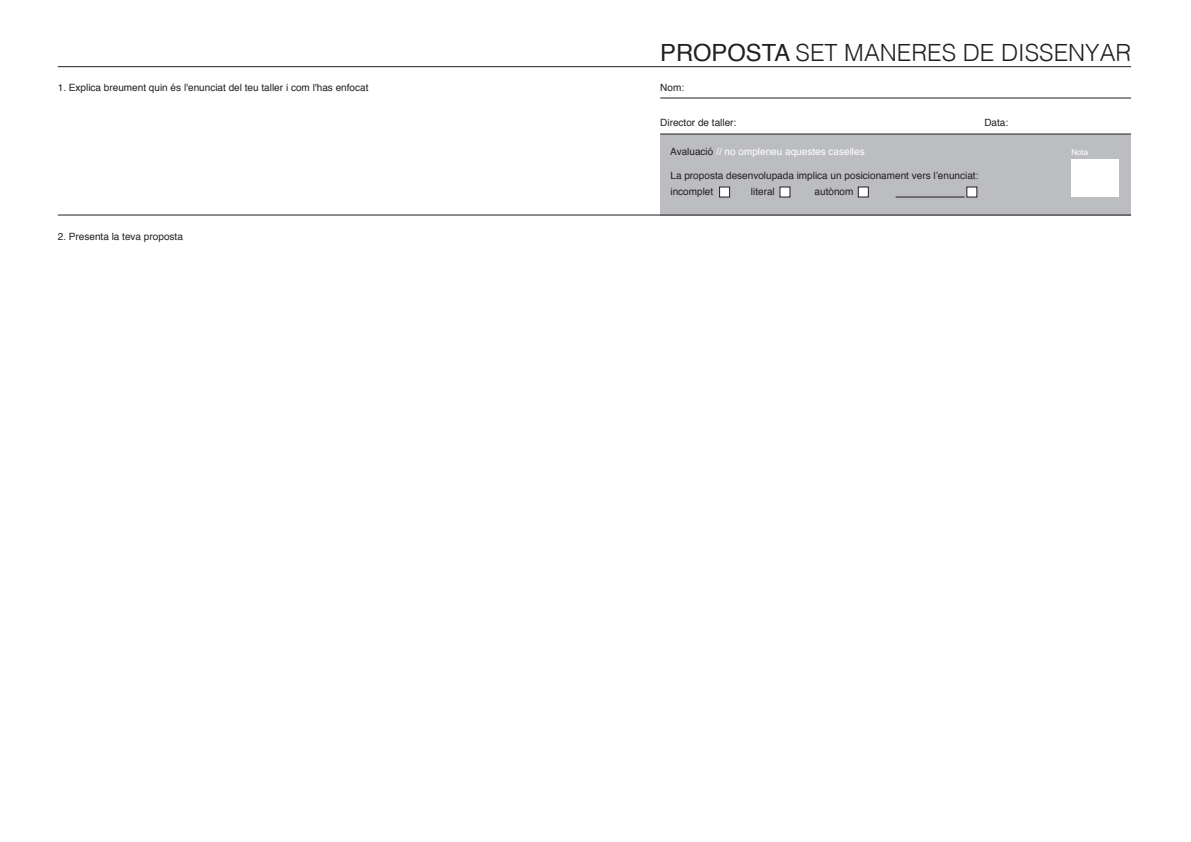
<style>
.page{position:relative;width:1191px;height:842px;background:#fff}
.page>*{position:absolute;margin:0;border:0;box-sizing:border-box;transform-origin:0 0}
.t1{font:300 23.7px "Helvetica";color:#231f20}
.t2{font:10px/16px "Helvetica";color:#231f20}
.t3{font:10px "Helvetica";color:#fff}
.t4{font:8px "Helvetica";color:#fff}
.s1{font-weight:400}
.s2{color:#231f20}
</style>
<div class="page">
<div style="left:660px;top:134px;width:471px;height:81px;background:#bcbdc0"></div>
<hr style="left:58px;top:66px;width:1073px;height:1px;background:#231f20">
<hr style="left:660px;top:98px;width:471px;height:1px;background:#231f20">
<hr style="left:660px;top:134px;width:471px;height:1px;background:#231f20">
<div style="left:719px;top:187px;width:11px;height:10px;background:#fff;border:1px solid #231f20"></div>
<div style="left:779px;top:187px;width:11px;height:10px;background:#fff"></div>
<div style="left:858px;top:187px;width:10px;height:10px;background:#fff;border:1px solid #231f20"></div>
<div style="left:1071px;top:160px;width:47px;height:37px;background:#fff"></div>
<hr style="left:58px;top:215px;width:1073px;height:1px;background:#231f20">
<div style="left:966px;top:187px;width:11px;height:10px;background:#fff"></div>
<hr style="left:895px;top:197px;width:69px;height:1px;background:#231f20">
<p class="t2" style="left:58px;top:79px;width:312px">1. Explica breument quin és l'enunciat del teu taller i com l'has enfocat</p>
<p class="t2" style="left:58px;top:229px;width:127px">2. Presenta la teva proposta</p>
<h1 class="t1" style="left:660px;top:33px;width:472px"><span class="s1">PROPOSTA</span> SET MANERES DE DISSENYAR</h1>
<p class="t2" style="left:660px;top:79px;width:25px">Nom:</p>
<p class="t2" style="left:660px;top:114px;width:78px">Director de taller:</p>
<p class="t2" style="left:984px;top:114px;width:25px">Data:</p>
<p class="t3" style="left:670px;top:144px;width:196px"><span class="s2">Avaluació</span> // no ompleneu aquestes caselles</p>
<p class="t2" style="left:670px;top:168px;width:309px">La proposta desenvolupada implica un posicionament vers l’enunciat: incomplet</p>
<p class="t4" style="left:1071px;top:146px;width:18px">Nota</p>
<p class="t2" style="left:751px;top:184px;width:25px">literal</p>
<p class="t2" style="left:814px;top:184px;width:40px">autònom</p>
</div>
